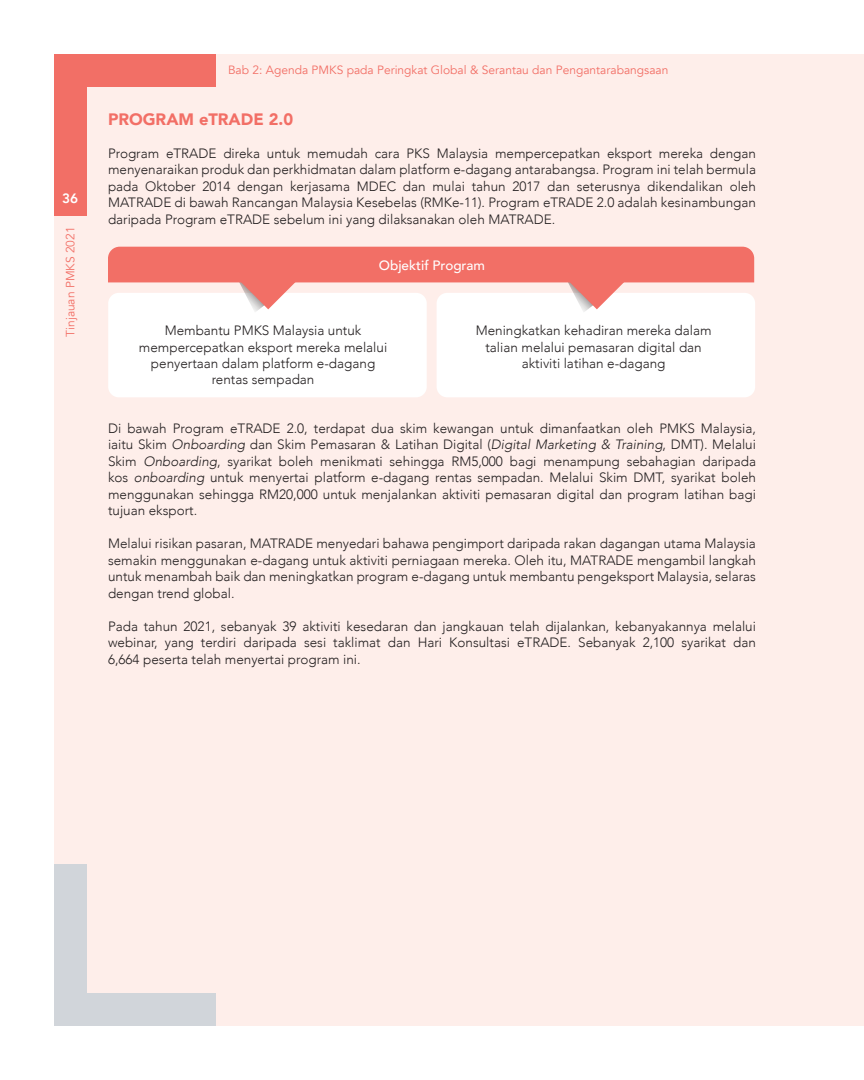
<style>
.page{position:relative;width:864px;height:1080px;background:#fff}
.page>*{position:absolute;margin:0;border:0;box-sizing:border-box;transform-origin:0 0}
.t1{font:900 16.5px "Avenir";color:#f26f66}
.t2{font:300 13.5px/16.5px "Avenir";color:#231f20;text-align:justify}
.t3{font:500 13.5px "Avenir";color:#fff}
.t4{font:800 13.5px "Avenir";color:#fff}
.t5{font:12px "Avenir";color:#f26f66}
.s1{font-style:italic}
</style>
<div class="page">
<div style="left:54px;top:54px;width:810px;height:972px;background:#feeeea"></div>
<div style="left:54px;top:54px;width:162px;height:33px;background:#f26f66"></div>
<div style="left:54px;top:54px;width:33px;height:162px;background:#f26f66"></div>
<div style="left:54px;top:993px;width:162px;height:33px;background:#d1d5da"></div>
<div style="left:54px;top:864px;width:33px;height:162px;background:#d1d5da"></div>
<div style="left:108px;top:293px;width:319px;height:104px;background:#fff;border-radius:11px"></div>
<div style="left:437px;top:293px;width:318px;height:104px;background:#fff;border-radius:11px"></div>
<svg style="left:108px;top:247px;width:646px;height:65px"></svg>
<p class="t4" style="left:62px;top:187px;width:17px">36</p>
<p class="t5" style="left:63px;top:337px;width:112px;rotate:-90deg">Tinjauan PMKS 2021</p>
<p class="t5" style="left:228px;top:62px;width:442px">Bab 2: Agenda PMKS pada Peringkat Global &amp; Serantau dan Pengantarabangsaan</p>
<p class="t1" style="left:108px;top:105px;width:187px">PROGRAM eTRADE 2.0</p>
<p class="t2" style="left:108px;top:145px;width:650px">Program eTRADE direka untuk memudah cara PKS Malaysia mempercepatkan eksport mereka dengan menyenaraikan produk dan perkhidmatan dalam platform e-dagang antarabangsa. Program ini telah bermula pada Oktober 2014 dengan kerjasama MDEC dan mulai tahun 2017 dan seterusnya dikendalikan oleh MATRADE di bawah Rancangan Malaysia Kesebelas (RMKe-11). Program eTRADE 2.0 adalah kesinambungan daripada Program eTRADE sebelum ini yang dilaksanakan oleh MATRADE.</p>
<p class="t3" style="left:379px;top:254px;width:108px">Objektif Program</p>
<p class="t2" style="left:139px;top:323px;width:250px;text-align:center">Membantu PMKS Malaysia untuk mempercepatkan eksport mereka melalui penyertaan dalam platform e-dagang rentas sempadan</p>
<p class="t2" style="left:476px;top:323px;width:237px;text-align:center">Meningkatkan kehadiran mereka dalam talian melalui pemasaran digital dan aktiviti latihan e-dagang</p>
<p class="t2" style="left:108px;top:420px;width:650px">Di bawah Program eTRADE 2.0, terdapat dua skim kewangan untuk dimanfaatkan oleh PMKS Malaysia, iaitu Skim <span class="s1">Onboarding</span> dan Skim Pemasaran &amp; Latihan Digital (<span class="s1">Digital Marketing &amp; Training</span>, DMT). Melalui Skim <span class="s1">Onboarding</span>, syarikat boleh menikmati sehingga RM5,000 bagi menampung sebahagian daripada kos <span class="s1">onboarding</span> untuk menyertai platform e-dagang rentas sempadan. Melalui Skim DMT, syarikat boleh menggunakan sehingga RM20,000 untuk menjalankan aktiviti pemasaran digital dan program latihan bagi tujuan eksport.</p>
<p class="t2" style="left:108px;top:535px;width:650px">Melalui risikan pasaran, MATRADE menyedari bahawa pengimport daripada rakan dagangan utama Malaysia semakin menggunakan e-dagang untuk aktiviti perniagaan mereka. Oleh itu, MATRADE mengambil langkah untuk menambah baik dan meningkatkan program e-dagang untuk membantu pengeksport Malaysia, selaras dengan trend global.</p>
<p class="t2" style="left:108px;top:618px;width:650px">Pada tahun 2021, sebanyak 39 aktiviti kesedaran dan jangkauan telah dijalankan, kebanyakannya melalui webinar, yang terdiri daripada sesi taklimat dan Hari Konsultasi eTRADE. Sebanyak 2,100 syarikat dan</p>
<p class="t2" style="left:108px;top:651px;width:254px">6,664 peserta telah menyertai program ini.</p>
</div>
